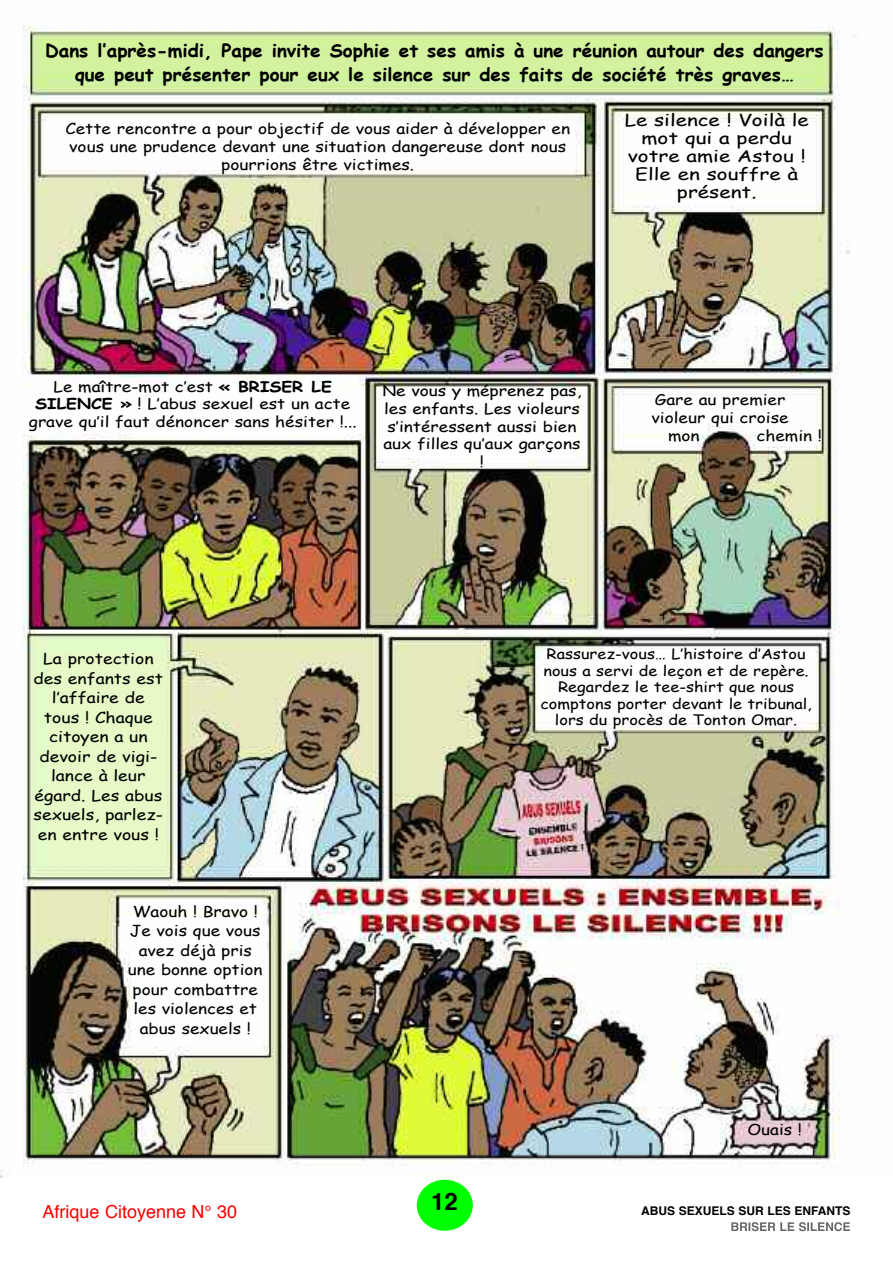
<style>
.page{position:relative;width:893px;height:1263px;background:#fff}
.page>*{position:absolute;margin:0;border:0;box-sizing:border-box;transform-origin:0 0}
.t1{font:700 24px "Helvetica";color:#000}
.t2{font:700 18px/24px "Comic Sans MS";color:#000;text-align:center;scale:1.05 1}
.t3{font:18px "Helvetica";color:#f00}
.t4{font:16.5px/18px "Comic Sans MS";color:#000;text-align:center;scale:1.26 1}
.t5{font:15px/19.5px "Comic Sans MS";color:#000;text-align:center;scale:1.15 1}
.t6{font:15px/19.5px "Comic Sans MS";color:#000;text-align:center;scale:1.17 1}
.t7{font:14.7px/17.7px "Comic Sans MS";color:#000;text-align:center;scale:1.17 1}
.t8{font:14.25px/16.5px "Comic Sans MS";color:#000;text-align:center;scale:1.15 1}
.t9{font:700 12px "Helvetica";color:#000}
.s1{font-weight:700}
</style>
<div class="page">
<svg style="left:731px;top:1222px;width:78px;height:9px"></svg>
<div style="left:417px;top:1180px;width:56px;height:51px;background:#0f0;border-radius:50%"></div>
<img style="left:0;top:26px;width:851px;height:1152px">
<p class="t2" style="left:45px;top:38px;width:743px">Dans l’après-midi, Pape invite Sophie et ses amis à une réunion autour des dangers que peut présenter pour eux le silence sur des faits de société très graves…</p>
<p class="t5" style="left:65px;top:119px;width:440px;line-height:18px">Cette rencontre a pour objectif de vous aider à développer en vous une prudence devant une situation dangereuse dont nous pourrions être victimes.</p>
<p class="t4" style="left:625px;top:110px;width:148px">Le silence ! Voilà le mot qui a perdu votre amie Astou !<br>Elle en souffre à présent.</p>
<p class="t7" style="left:29px;top:377px;width:282px">Le maître-mot c’est <span class="s1">« BRISER LE<br>SILENCE »</span> ! L’abus sexuel est un acte grave qu’il faut dénoncer sans hésiter !...</p>
<p class="t7" style="left:382px;top:381px;width:172px">Ne vous y méprenez pas, les enfants. Les violeurs s’intéressent aussi bien aux filles qu’aux garçons !</p>
<p class="t7" style="left:655px;top:391px;width:113px">Gare au premier</p>
<p class="t7" style="left:651px;top:408px;width:119px">violeur qui croise</p>
<p class="t7" style="left:668px;top:426px;width:28px">mon</p>
<p class="t7" style="left:756px;top:426px;width:57px">chemin !</p>
<p class="t6" style="left:34px;top:648px;width:112px">La protection des enfants est l’affaire de tous ! Chaque citoyen a un devoir de vigi&shy;lance à leur égard. Les abus sexuels, parlez&shy;en entre vous !</p>
<p class="t8" style="left:540px;top:645px;width:238px">Rassurez-vous… L’histoire d’Astou nous a servi de leçon et de repère.<br>Regardez le tee-shirt que nous comptons porter devant le tribunal, lors du procès de Tonton Omar.</p>
<p class="t5" style="left:128px;top:901px;width:119px">Waouh ! Bravo !<br>Je vois que vous avez déjà pris une bonne option pour combattre les violences et abus sexuels !</p>
<p class="t3" style="left:43px;top:1203px;width:196px">Afrique Citoyenne N° 30</p>
<h1 class="t1" style="left:431px;top:1191px;width:28px">12</h1>
<p class="t5" style="left:747px;top:1119px;width:49px">Ouais !</p>
<p class="t9" style="left:641px;top:1206px;width:211px">ABUS SEXUELS SUR LES ENFANTS</p>
</div>
